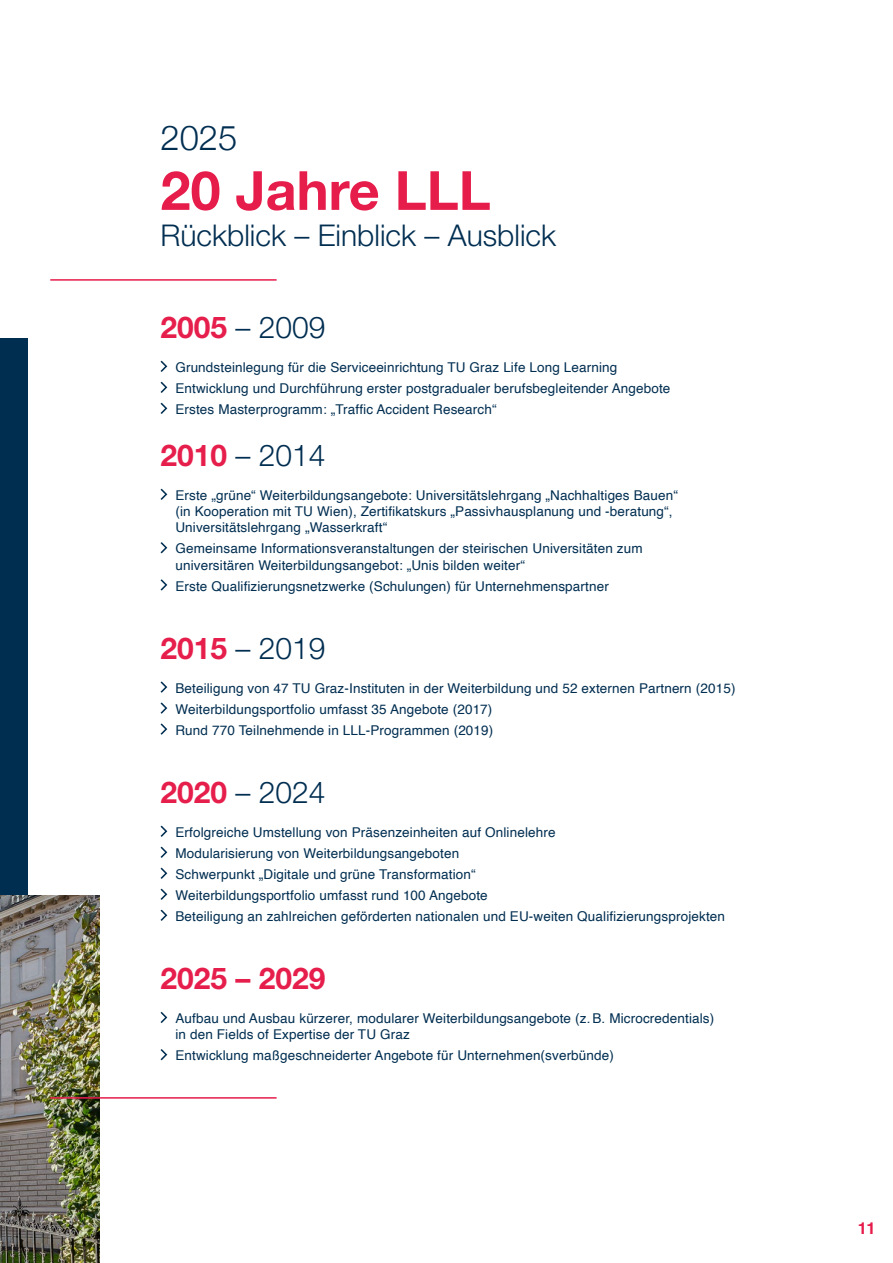
<style>
.page{position:relative;width:893px;height:1263px;background:#fff}
.page>*{position:absolute;margin:0;border:0;box-sizing:border-box;transform-origin:0 0}
.t1{font:700 54px "Helvetica Neue";color:#e61c4a}
.t2{font:300 34.5px "Helvetica Neue";color:#002e51}
.t3{font:300 30px "Helvetica Neue LT Std";color:#002e51}
.t4{font:700 30px "Helvetica Neue LT Std";color:#e61e4b}
.t5{font:700 16.5px "Helvetica";color:#e61c4a}
.t6{font:13.5px/21px "Helvetica";letter-spacing:.01em;color:#002e51}
.s1{font-weight:700;color:#e61e4b}
</style>
<div class="page">
<svg style="left:161px;top:361px;width:6px;height:11px"></svg>
<svg style="left:161px;top:382px;width:6px;height:11px"></svg>
<svg style="left:161px;top:403px;width:6px;height:11px"></svg>
<svg style="left:161px;top:489px;width:6px;height:11px"></svg>
<svg style="left:161px;top:542px;width:6px;height:11px"></svg>
<svg style="left:161px;top:579px;width:6px;height:12px"></svg>
<svg style="left:161px;top:681px;width:6px;height:12px"></svg>
<svg style="left:161px;top:702px;width:6px;height:12px"></svg>
<svg style="left:161px;top:723px;width:6px;height:12px"></svg>
<svg style="left:161px;top:826px;width:6px;height:11px"></svg>
<svg style="left:161px;top:847px;width:6px;height:11px"></svg>
<svg style="left:161px;top:868px;width:6px;height:11px"></svg>
<svg style="left:161px;top:889px;width:6px;height:11px"></svg>
<svg style="left:161px;top:910px;width:6px;height:11px"></svg>
<svg style="left:161px;top:1012px;width:6px;height:11px"></svg>
<svg style="left:161px;top:1049px;width:6px;height:11px"></svg>
<hr style="left:50px;top:279px;width:227px;height:2px;background:#e61c4a">
<div style="left:0;top:338px;width:28px;height:687px;background:#002e51"></div>
<img style="left:0;top:895px;width:99px;height:368px">
<hr style="left:50px;top:1097px;width:227px;height:2px;background:#e61c4a">
<h2 class="t2" style="left:161px;top:110px;width:78px">2025</h2>
<h1 class="t1" style="left:161px;top:148px;width:332px">20 Jahre LLL</h1>
<h3 class="t3" style="left:161px;top:217px;width:397px">Rückblick – Einblick – Ausblick</h3>
<h3 class="t3" style="left:161px;top:309px;width:167px"><span class="s1">2005</span> – 2009</h3>
<p class="t6" style="left:175px;top:357px;width:497px">Grundsteinlegung für die Serviceeinrichtung TU Graz Life Long Learning<br>Entwicklung und Durchführung erster postgradualer berufsbegleitender Angebote<br>Erstes Masterprogramm: „Traffic Accident Research“</p>
<h3 class="t3" style="left:161px;top:437px;width:167px"><span class="s1">2010</span> – 2014</h3>
<p class="t6" style="left:175px;top:487px;width:504px;line-height:16.2px">Erste „grüne“ Weiterbildungsangebote: Universitätslehrgang „Nachhaltiges Bauen“ (in Kooperation mit TU Wien), Zertifikatskurs „Passivhausplanung und -beratung“,<br>Universitätslehrgang „Wasserkraft“</p>
<p class="t6" style="left:175px;top:541px;width:469px;line-height:16.2px">Gemeinsame Informationsveranstaltungen der steirischen Universitäten zum universitären Weiterbildungsangebot: „Unis bilden weiter“</p>
<p class="t6" style="left:175px;top:576px;width:435px">Erste Qualifizierungsnetzwerke (Schulungen) für Unternehmenspartner</p>
<h3 class="t3" style="left:161px;top:630px;width:167px"><span class="s1">2015</span> – 2019</h3>
<p class="t6" style="left:175px;top:678px;width:562px">Beteiligung von 47 TU Graz-Instituten in der Weiterbildung und 52 externen Partnern (2015)<br>Weiterbildungsportfolio umfasst 35 Angebote (2017)<br>Rund 770 Teilnehmende in LLL-Programmen (2019)</p>
<h3 class="t3" style="left:161px;top:774px;width:167px"><span class="s1">2020</span> – 2024</h3>
<p class="t6" style="left:175px;top:822px;width:551px">Erfolgreiche Umstellung von Präsenzeinheiten auf Onlinelehre<br>Modularisierung von Weiterbildungsangeboten<br>Schwerpunkt „Digitale und grüne Transformation“<br>Weiterbildungsportfolio umfasst rund 100 Angebote<br>Beteiligung an zahlreichen geförderten nationalen und EU-weiten Qualifizierungsprojekten</p>
<h3 class="t4" style="left:161px;top:960px;width:167px">2025 – 2029</h3>
<p class="t6" style="left:175px;top:1011px;width:540px;line-height:16.2px">Aufbau und Ausbau kürzerer, modularer Weiterbildungsangebote (z.B. Microcredentials) in den Fields of Expertise der TU Graz</p>
<p class="t6" style="left:175px;top:1045px;width:440px">Entwicklung maßgeschneiderter Angebote für Unternehmen(sverbünde)</p>
<p class="t5" style="left:858px;top:1218px;width:19px">11</p>
</div>
